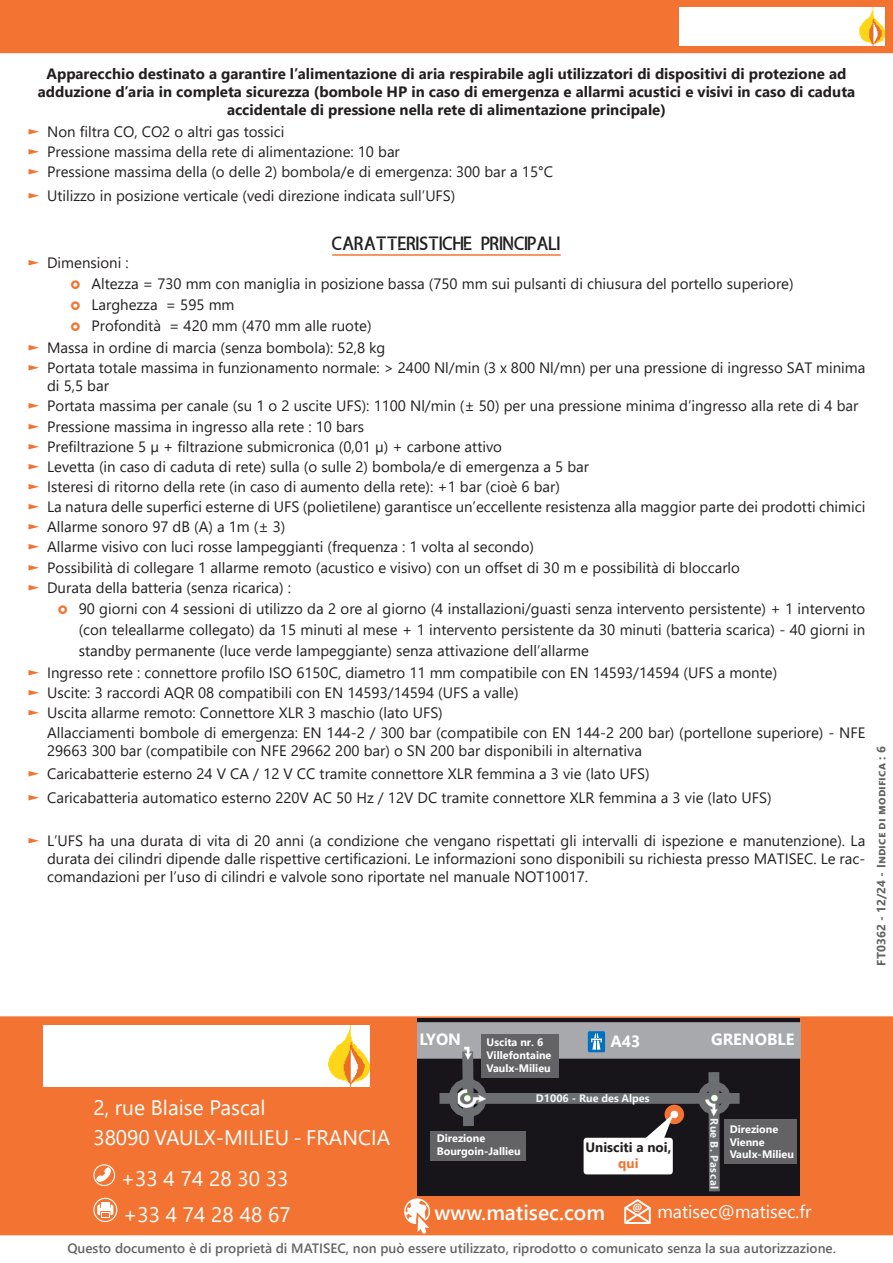
<style>
.page{position:relative;width:893px;height:1263px;background:#fff}
.page>*{position:absolute;margin:0;border:0;box-sizing:border-box;transform-origin:0 0}
.t1{font:21px/29.5px "Segoe UI";color:#fff}
.t2{font:600 21px "Segoe UI";color:#fff}
.t3{font:18px "amaliamutia";color:#231f20}
.t4{font:18px "Segoe UI";color:#fff}
.t5{font:700 16.2px "Segoe UI";color:#fff}
.t6{font:15px/20.1px "Segoe UI";color:#231f20}
.t7{font:700 15px/18px "Segoe UI";color:#231f20;text-align:center}
.t8{font:600 13.5px "Segoe UI";color:#636366}
.t9{font:700 13.5px "Segoe UI";color:#231f20}
.t10{font:700 13.5px "Segoe UI";color:#f37331}
.t11{font:700 12px "Segoe UI";letter-spacing:.01em;color:#636366}
.t12{font:700 10.8px/13px "Segoe UI";color:#fff}
.t13{font:700 10.8px "Segoe UI";color:#f2f3f4}
.t14{font:700 10.2px "Segoe UI";color:#fff}
.s1{color:#f37432}
</style>
<div class="page">
<div style="left:1px;top:1017px;width:891px;height:217px;background:#f37432"></div>
<div style="left:0;top:1016px;width:893px;height:219px;border:2px solid #f37432"></div>
<div style="left:43px;top:1025px;width:327px;height:61px;background:#fff"></div>
<div style="left:418px;top:1019px;width:382px;height:177px;background:#18151a"></div>
<div style="left:439px;top:1093px;width:301px;height:11px;background:#6d6e71"></div>
<div style="left:418px;top:1022px;width:382px;height:37px;background:#a8a9ad"></div>
<svg style="left:708px;top:1072px;width:12px;height:120px"></svg>
<div style="left:449px;top:1079px;width:38px;height:38px;border:31px solid #6d6e71;border-radius:50%"></div>
<svg style="left:457px;top:1061px;width:22px;height:65px"></svg>
<div style="left:698px;top:1081px;width:33px;height:34px;border:26px solid #6d6e71;border-radius:50%"></div>
<img style="left:455px;top:1046px;width:26px;height:15px">
<img style="left:700px;top:1090px;width:29px;height:29px">
<div style="left:588px;top:1031px;width:17px;height:21px;background:#0072bc;border-radius:2px"></div>
<svg style="left:591px;top:1033px;width:11px;height:17px"></svg>
<img style="left:458px;top:1084px;width:28px;height:28px">
<div style="left:481px;top:1034px;width:77px;height:44px;background:#636366"></div>
<div style="left:430px;top:1131px;width:95px;height:30px;background:#636366"></div>
<div style="left:724px;top:1119px;width:73px;height:45px;background:#636366"></div>
<div style="left:584px;top:1138px;width:89px;height:36px;background:#fff;border-radius:3px"></div>
<div style="left:665px;top:1105px;width:19px;height:19px;background:#f27432;border-radius:50%"></div>
<div style="left:670px;top:1111px;width:8px;height:7px;background:#fff;border-radius:50%"></div>
<svg style="left:645px;top:1113px;width:29px;height:25px"></svg>
<svg style="left:96px;top:1167px;width:15px;height:15px"></svg>
<div style="left:93px;top:1164px;width:22px;height:22px;border:1px solid #fff;border-radius:50%"></div>
<div style="left:93px;top:1198px;width:24px;height:24px;border:1px solid #fff;border-radius:50%"></div>
<div style="left:101px;top:1202px;width:9px;height:6px;background:#fff"></div>
<div style="left:101px;top:1212px;width:9px;height:6px;background:#fff"></div>
<svg style="left:97px;top:1204px;width:16px;height:13px"></svg>
<svg style="left:404px;top:1198px;width:26px;height:36px"></svg>
<svg style="left:624px;top:1199px;width:27px;height:25px"></svg>
<div style="left:1px;top:1px;width:891px;height:51px;background:#f37432"></div>
<div style="left:0;top:0;width:893px;height:53px;border:2px solid #f37432"></div>
<img style="left:679px;top:7px;width:206px;height:39px">
<hr style="left:332px;top:254px;width:229px;height:2px;background:#f37432">
<p class="t7" style="left:38px;top:63px;width:819px">Apparecchio destinato a garantire l’alimentazione di aria respirabile agli utilizzatori di dispositivi di protezione ad adduzione d’aria in completa sicurezza (bombole HP in caso di emergenza e allarmi acustici e visivi in caso di caduta accidentale di pressione nella rete di alimentazione principale)</p>
<p class="t6" style="left:28px;top:121px;width:527px"><span class="s1">►</span> Non filtra CO, CO2 o altri gas tossici<br><span class="s1">►</span> Pressione massima della rete di alimentazione: 10 bar<br><span class="s1">►</span> Pressione massima della (o delle 2) bombola/e di emergenza: 300 bar a 15°C</p>
<p class="t6" style="left:28px;top:187px;width:429px"><span class="s1">►</span> Utilizzo in posizione verticale (vedi direzione indicata sull’UFS)</p>
<p class="t3" style="left:332px;top:233px;width:230px">CARATTERISTICHE PRINCIPALI</p>
<p class="t6" style="left:28px;top:254px;width:103px"><span class="s1">►</span> Dimensioni :</p>
<p class="t6" style="left:91px;top:275px;width:704px">Altezza = 730 mm con maniglia in posizione bassa (750 mm sui pulsanti di chiusura del portello superiore)</p>
<p class="t6" style="left:91px;top:296px;width:145px">Larghezza = 595 mm</p>
<p class="t6" style="left:91px;top:317px;width:282px">Profondità = 420 mm (470 mm alle ruote)</p>
<p class="t6" style="left:28px;top:339px;width:359px"><span class="s1">►</span> Massa in ordine di marcia (senza bombola): 52,8 kg</p>
<p class="t6" style="left:47px;top:360px;width:820px;line-height:18px;text-indent:-19px"><span class="s1">►</span> Portata totale massima in funzionamento normale: &gt; 2400 Nl/min (3 x 800 Nl/mn) per una pressione di ingresso SAT minima di 5,5 bar</p>
<p class="t6" style="left:28px;top:398px;width:839px"><span class="s1">►</span> Portata massima per canale (su 1 o 2 uscite UFS): 1100 Nl/min (± 50) per una pressione minima d’ingresso alla rete di 4 bar <span class="s1">►</span> Pressione massima in ingresso alla rete : 10 bars<br><span class="s1">►</span> Prefiltrazione 5 µ + filtrazione submicronica (0,01 µ) + carbone attivo<br><span class="s1">►</span> Levetta (in caso di caduta di rete) sulla (o sulle 2) bombola/e di emergenza a 5 bar<br><span class="s1">►</span> Isteresi di ritorno della rete (in caso di aumento della rete): +1 bar (cioè 6 bar)<br><span class="s1">►</span> La natura delle superfici esterne di UFS (polietilene) garantisce un’eccellente resistenza alla maggior parte dei prodotti chimici <span class="s1">►</span> Allarme sonoro 97 dB (A) a 1m (± 3)<br><span class="s1">►</span> Allarme visivo con luci rosse lampeggianti (frequenza : 1 volta al secondo)<br><span class="s1">►</span> Possibilità di collegare 1 allarme remoto (acustico e visivo) con un offset di 30 m e possibilità di bloccarlo<br><span class="s1">►</span> Durata della batteria (senza ricarica) :</p>
<p class="t6" style="left:79px;top:600px;width:788px">90 giorni con 4 sessioni di utilizzo da 2 ore al giorno (4 installazioni/guasti senza intervento persistente) + 1 intervento</p>
<p class="t6" style="left:79px;top:621px;width:788px">(con teleallarme collegato) da 15 minuti al mese + 1 intervento persistente da 30 minuti (batteria scarica) - 40 giorni in</p>
<p class="t6" style="left:79px;top:642px;width:512px">standby permanente (luce verde lampeggiante) senza attivazione dell’allarme</p>
<p class="t6" style="left:28px;top:661px;width:751px"><span class="s1">►</span> Ingresso rete : connettore profilo ISO 6150C, diametro 11 mm compatibile con EN 14593/14594 (UFS a monte)</p>
<p class="t6" style="left:28px;top:684px;width:492px"><span class="s1">►</span> Uscite: 3 raccordi AQR 08 compatibili con EN 14593/14594 (UFS a valle) <span class="s1">►</span> Uscita allarme remoto: Connettore XLR 3 maschio (lato UFS)</p>
<p class="t6" style="left:47px;top:725px;width:820px;line-height:18px">Allacciamenti bombole di emergenza: EN 144-2 / 300 bar (compatibile con EN 144-2 200 bar) (portellone superiore) - NFE<br>29663 300 bar (compatibile con NFE 29662 200 bar) o SN 200 bar disponibili in alternativa</p>
<p class="t6" style="left:28px;top:763px;width:745px;line-height:24px"><span class="s1">►</span> Caricabatterie esterno 24 V CA / 12 V CC tramite connettore XLR femmina a 3 vie (lato UFS)<br><span class="s1">►</span> Caricabatteria automatico esterno 220V AC 50 Hz / 12V DC tramite connettore XLR femmina a 3 vie (lato UFS)</p>
<p class="t6" style="left:47px;top:833px;width:820px;line-height:18px;text-align:justify;text-indent:-19px"><span class="s1">►</span> L’UFS ha una durata di vita di 20 anni (a condizione che vengano rispettati gli intervalli di ispezione e manutenzione). La durata dei cilindri dipende dalle rispettive certificazioni. Le informazioni sono disponibili su richiesta presso MATISEC. Le rac&shy;comandazioni per l’uso di cilindri e valvole sono riportate nel manuale NOT10017.</p>
<p class="t11" style="left:870px;top:966px;width:221px;rotate:-90deg">FT0362 - 12/24 - Indice di modifica : 6</p>
<h1 class="t1" style="left:93px;top:1095px;width:298px">2, rue Blaise Pascal<br>38090 VAULX-MILIEU - FRANCIA</h1>
<h1 class="t1" style="left:121px;top:1162px;width:171px;line-height:36px">+33 4 74 28 30 33 +33 4 74 28 48 67</h1>
<p class="t5" style="left:419px;top:1033px;width:43px">LYON</p>
<p class="t12" style="left:487px;top:1037px;width:66px">Uscita nr. 6<br>Villefontaine<br>Vaulx-Milieu</p>
<p class="t5" style="left:610px;top:1035px;width:32px">A43</p>
<p class="t13" style="left:536px;top:1094px;width:115px">D1006 - Rue des Alpes</p>
<p class="t5" style="left:711px;top:1033px;width:85px">GRENOBLE</p>
<p class="t13" style="left:718px;top:1118px;width:73px;rotate:90deg">R u Be P. l acsa</p>
<p class="t12" style="left:437px;top:1133px;width:85px">Direzione<br>Bourgoin-Jallieu</p>
<p class="t12" style="left:730px;top:1123px;width:66px">Direzione<br>Vienne<br>Vaulx-Milieu</p>
<p class="t9" style="left:585px;top:1142px;width:87px">Unisciti a noi,</p>
<p class="t10" style="left:618px;top:1158px;width:22px">qui</p>
<p class="t14" style="left:632px;top:1204px;width:11px">@</p>
<h1 class="t2" style="left:435px;top:1204px;width:172px">www.matisec.com</h1>
<p class="t4" style="left:657px;top:1204px;width:155px">matisec@matisec.fr</p>
<p class="t8" style="left:67px;top:1242px;width:770px">Questo documento è di proprietà di MATISEC, non può essere utilizzato, riprodotto o comunicato senza la sua autorizzazione.</p>
</div>
